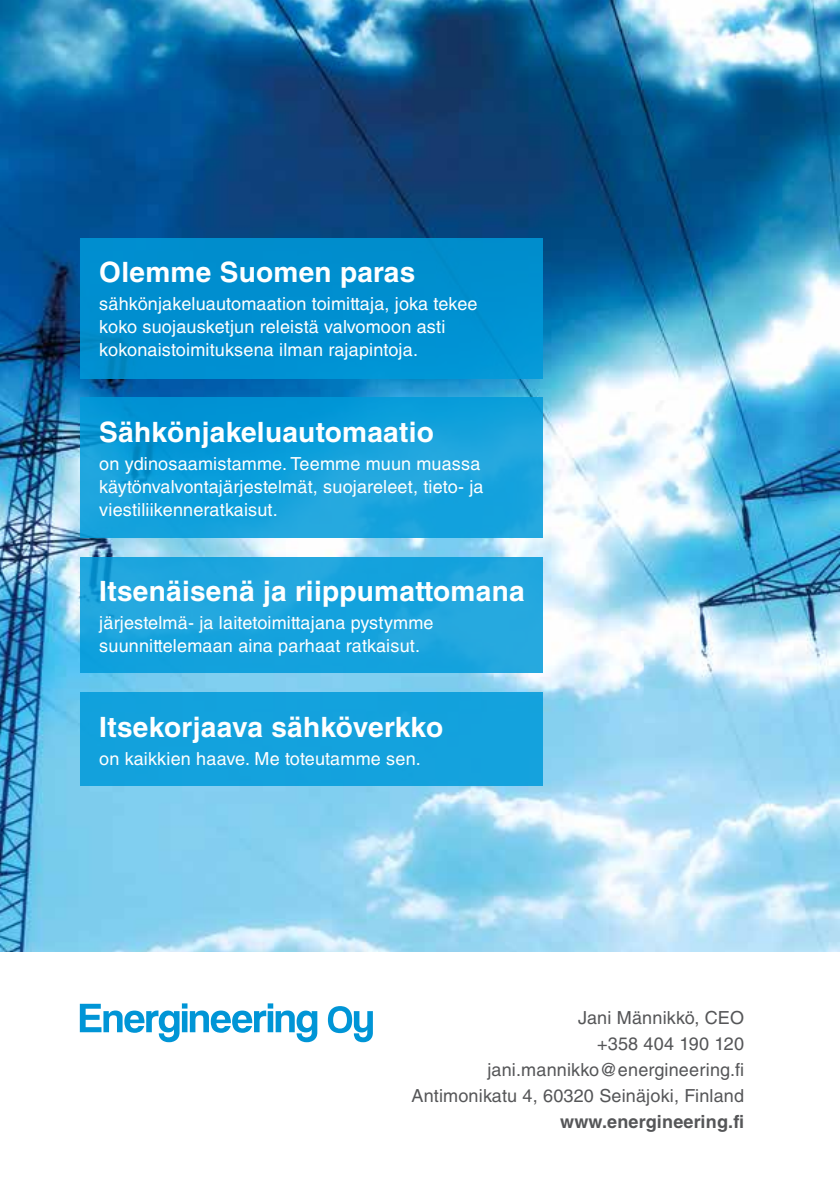
<style>
.page{position:relative;width:840px;height:1191px;background:#fff}
.page>*{position:absolute;margin:0;border:0;box-sizing:border-box;transform-origin:0 0}
.t1{font:700 28px "Helvetica LT Std";letter-spacing:.01em;color:#fff}
.t2{font:18px/23px "Helvetica LT Std";letter-spacing:.01em;color:#fff}
.t3{font:18px/26px "Helvetica LT Std";letter-spacing:.01em;color:#555658;text-align:right}
.t4{font:700 18px "Helvetica LT Std";letter-spacing:.01em;color:#555658}
</style>
<div class="page">
<img style="left:0;top:0;width:839px;height:952px">
<svg style="left:80px;top:1003px;width:237px;height:39px"></svg>
<svg style="left:328px;top:1006px;width:44px;height:36px"></svg>
<div style="left:80px;top:238px;width:462px;height:140px;background:#008ed0"></div>
<svg style="left:80px;top:398px;width:462px;height:140px;background:#119fda"></svg>
<div style="left:80px;top:557px;width:462px;height:116px;background:#1ca5de"></div>
<div style="left:80px;top:693px;width:462px;height:93px;background:#14a2dd"></div>
<h1 class="t1" style="left:99px;top:255px;width:317px">Olemme Suomen paras</h1>
<p class="t2" style="left:99px;top:292px;width:379px">sähkönjakeluautomaation toimittaja, joka tekee koko suojausketjun releistä valvomoon asti kokonaistoimituksena ilman rajapintoja.</p>
<h1 class="t1" style="left:99px;top:415px;width:336px">Sähkönjakeluautomaatio</h1>
<p class="t2" style="left:99px;top:452px;width:385px">on ydinosaamistamme. Teemme muun muassa käytönvalvontajärjestelmät, suojareleet, tieto- ja viestiliikenneratkaisut.</p>
<h1 class="t1" style="left:99px;top:574px;width:426px">Itsenäisenä ja riippumattomana</h1>
<p class="t2" style="left:99px;top:611px;width:335px">järjestelmä- ja laitetoimittajana pystymme suunnittelemaan aina parhaat ratkaisut.</p>
<h1 class="t1" style="left:99px;top:709px;width:345px">Itsekorjaava sähköverkko</h1>
<p class="t2" style="left:99px;top:746px;width:323px">on kaikkien haave. Me toteutamme sen.</p>
<p class="t3" style="left:411px;top:1004px;width:334px">Jani Männikkö, CEO<br>+358 404 190 120 jani.mannikko@energineering.fi<br>Antimonikatu 4, 60320 Seinäjoki, Finland</p>
<p class="t4" style="left:560px;top:1110px;width:185px">www.energineering.fi</p>
</div>
